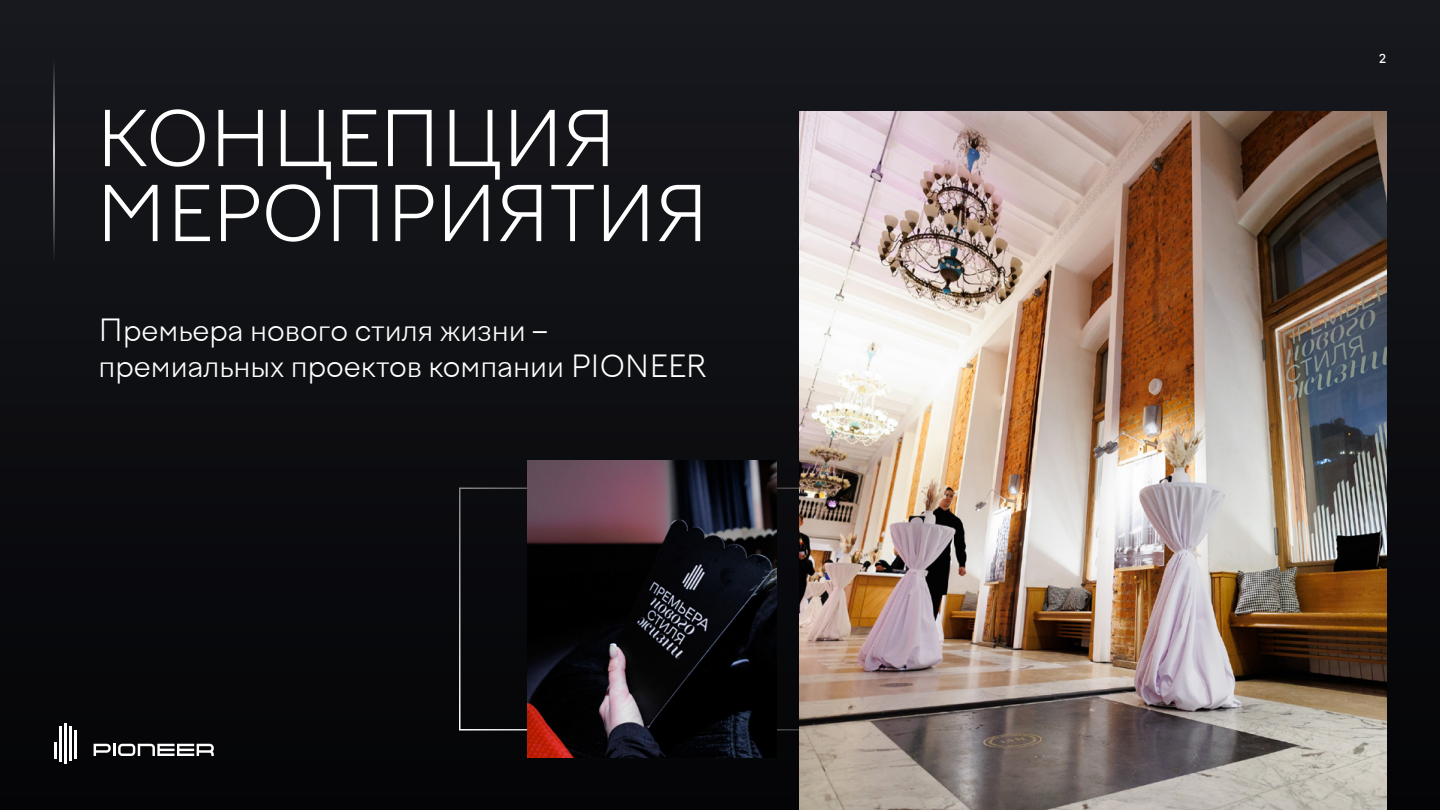
<style>
.page{position:relative;width:1440px;height:810px;background:#fff}
.page>*{position:absolute;margin:0;border:0;box-sizing:border-box;transform-origin:0 0}
.t1{font:300 75px/75px "Factor A";color:#fff}
.t2{font:300 30px/36px "Factor A";color:#fff}
.t3{font:500 12px "Factor A";color:#fff}
</style>
<div class="page">
<div style="left:0;top:0;width:1440px;height:810px;background:linear-gradient(to bottom,#17191e,#050507)"></div>
<hr style="left:53px;top:54px;width:2px;height:207px;background:#fff">
<img style="left:800px;top:111px;width:586px;height:699px">
<img style="left:527px;top:460px;width:250px;height:298px">
<svg style="left:54px;top:742px;width:2px;height:17px"></svg>
<hr style="left:59px;top:727px;width:2px;height:35px;background:#fff">
<hr style="left:69px;top:727px;width:2px;height:34px;background:#fff">
<hr style="left:74px;top:730px;width:2px;height:29px;background:#fff">
<hr style="left:64px;top:723px;width:2px;height:40px;background:#fff">
<svg style="left:94px;top:744px;width:120px;height:12px"></svg>
<h1 class="t1" style="left:96px;top:104px;width:615px">КОНЦЕПЦИЯ<br>МЕРОПРИЯТИЯ</h1>
<p class="t2" style="left:99px;top:313px;width:610px">Премьера нового стиля жизни – премиальных проектов компании PIONEER</p>
<p class="t3" style="left:1379px;top:52px;width:8px">2</p>
</div>
